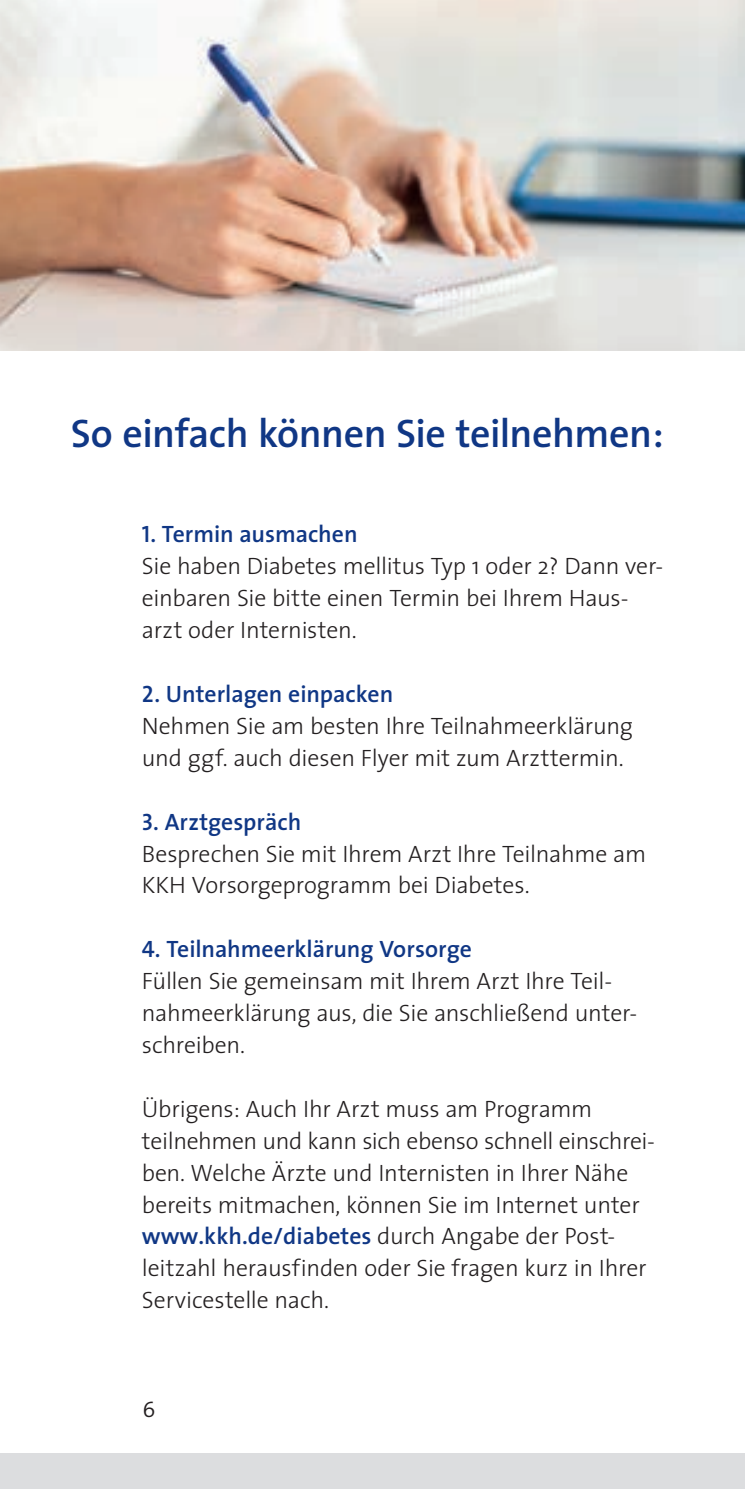
<style>
.page{position:relative;width:745px;height:1489px;background:#fff}
.page>*{position:absolute;margin:0;border:0;box-sizing:border-box;transform-origin:0 0}
.t1{font:600 40px "The Sans";letter-spacing:-.01em;color:#103785}
.t2{font:300 23.75px/32px "The Sans";letter-spacing:-.01em;color:#231f20}
.t3{font:22.5px "The Sans Semi Light Caps";color:#231f20}
.s1{font-family:"The Sans Semi Bold Caps";font-weight:400;color:#103785}
.s2{font-weight:600;color:#103785}
</style>
<div class="page">
<div style="left:0;top:1453px;width:744px;height:35px;background:#dcdddf"></div>
<img style="left:0;top:0;width:744px;height:351px">
<h1 class="t1" style="left:71px;top:400px;width:594px">So einfach können Sie teilnehmen:</h1>
<p class="t2" style="left:142px;top:517px;width:522px"><span class="s1">1.</span> <span class="s2">Termin ausmachen<br></span>Sie haben Diabetes mellitus Typ 1 oder 2? Dann ver&shy;einbaren Sie bitte einen Termin bei Ihrem Haus&shy;arzt oder Internisten.</p>
<p class="t2" style="left:142px;top:677px;width:492px"><span class="s1">2.</span> <span class="s2">Unterlagen einpacken<br></span>Nehmen Sie am besten Ihre Teilnahmeerklärung und ggf. auch diesen Flyer mit zum Arzttermin.</p>
<p class="t2" style="left:142px;top:804px;width:505px"><span class="s1">3.</span> <span class="s2">Arztgespräch<br></span>Besprechen Sie mit Ihrem Arzt Ihre Teilnahme am<br>KKH Vorsorgeprogramm bei Diabetes.</p>
<p class="t2" style="left:142px;top:932px;width:496px"><span class="s1">4.</span> <span class="s2">Teilnahmeerklärung Vorsorge<br></span>Füllen Sie gemeinsam mit Ihrem Arzt Ihre Teil&shy;nahmeerklärung aus, die Sie anschließend unter&shy;schreiben.</p>
<p class="t2" style="left:142px;top:1091px;width:514px">Übrigens: Auch Ihr Arzt muss am Programm teilnehmen und kann sich ebenso schnell einschrei&shy;ben. Welche Ärzte und Internisten in Ihrer Nähe bereits mitmachen, können Sie im Internet unter <span class="s2">www.kkh.de/diabetes</span> durch Angabe der Post&shy;leitzahl herausfinden oder Sie fragen kurz in Ihrer Servicestelle nach.</p>
<p class="t3" style="left:142px;top:1390px;width:14px">6</p>
</div>
